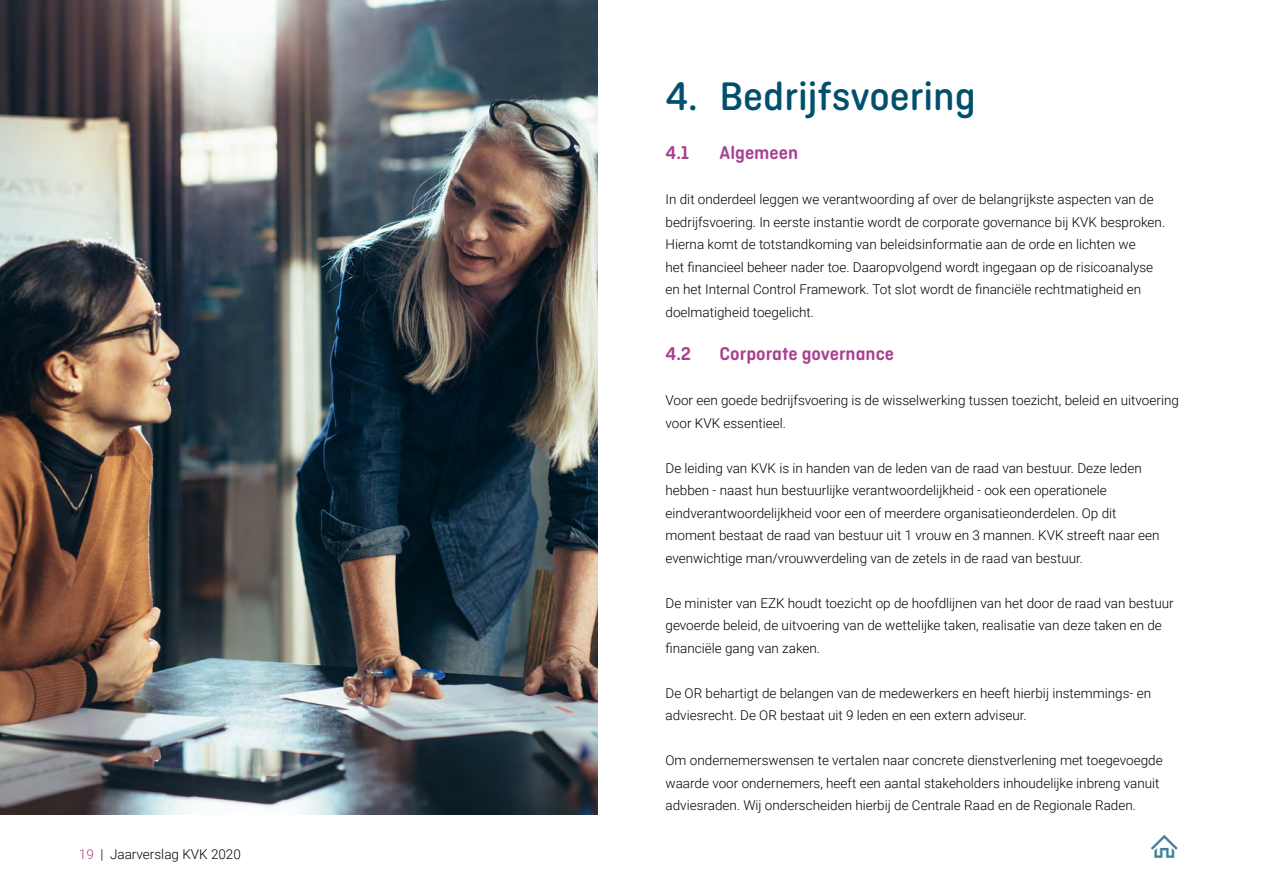
<style>
.page{position:relative;width:1263px;height:893px;background:#fff}
.page>*{position:absolute;margin:0;border:0;box-sizing:border-box;transform-origin:0 0}
.H2_-_Hoofdstuktitel{font:500 42px "Ciutadella Rounded";color:#00506d}
.H3_-_Paragraafkop{font:600 19.5px "Ciutadella Rounded";color:#a84191}
.P_-_Plat_klein{font:300 13.5px/22.5px "Roboto";color:#000}
.s1{color:#a84191}
</style>
<div class="page">
<img style="left:0;top:0;width:598px;height:814px">
<p class="P_-_Plat_klein" style="left:79px;top:842px;width:163px"><span class="s1">19</span> | Jaarverslag KVK 2020</p>
<h2 class="H2_-_Hoofdstuktitel" style="left:665px;top:73px;width:312px">4. Bedrijfsvoering</h2>
<h3 class="H3_-_Paragraafkop" style="left:665px;top:142px;width:25px">4.1</h3>
<h3 class="H3_-_Paragraafkop" style="left:719px;top:142px;width:80px">Algemeen</h3>
<p class="P_-_Plat_klein" style="left:665px;top:188px;width:501px">In dit onderdeel leggen we verantwoording af over de belangrijkste aspecten van de bedrijfsvoering. In eerste instantie wordt de corporate governance bij KVK besproken.<br>Hierna komt de totstandkoming van beleidsinformatie aan de orde en lichten we<br>het financieel beheer nader toe. Daaropvolgend wordt ingegaan op de risicoanalyse en het Internal Control Framework. Tot slot wordt de financiële rechtmatigheid en doelmatigheid toegelicht.</p>
<h3 class="H3_-_Paragraafkop" style="left:665px;top:343px;width:27px">4.2</h3>
<h3 class="H3_-_Paragraafkop" style="left:719px;top:343px;width:176px">Corporate governance</h3>
<p class="P_-_Plat_klein" style="left:665px;top:389px;width:515px">Voor een goede bedrijfsvoering is de wisselwerking tussen toezicht, beleid en uitvoering voor KVK essentieel.</p>
<p class="P_-_Plat_klein" style="left:665px;top:456px;width:495px">De leiding van KVK is in handen van de leden van de raad van bestuur. Deze leden hebben - naast hun bestuurlijke verantwoordelijkheid - ook een operationele eindverantwoordelijkheid voor een of meerdere organisatieonderdelen. Op dit moment bestaat de raad van bestuur uit 1 vrouw en 3 mannen. KVK streeft naar een evenwichtige man/vrouwverdeling van de zetels in de raad van bestuur.</p>
<p class="P_-_Plat_klein" style="left:665px;top:591px;width:510px">De minister van EZK houdt toezicht op de hoofdlijnen van het door de raad van bestuur gevoerde beleid, de uitvoering van de wettelijke taken, realisatie van deze taken en de financiële gang van zaken.</p>
<p class="P_-_Plat_klein" style="left:665px;top:681px;width:487px">De OR behartigt de belangen van de medewerkers en heeft hierbij instemmings- en adviesrecht. De OR bestaat uit 9 leden en een extern adviseur.</p>
<p class="P_-_Plat_klein" style="left:665px;top:749px;width:499px">Om ondernemerswensen te vertalen naar concrete dienstverlening met toegevoegde waarde voor ondernemers, heeft een aantal stakeholders inhoudelijke inbreng vanuit adviesraden. Wij onderscheiden hierbij de Centrale Raad en de Regionale Raden.</p>
</div>
